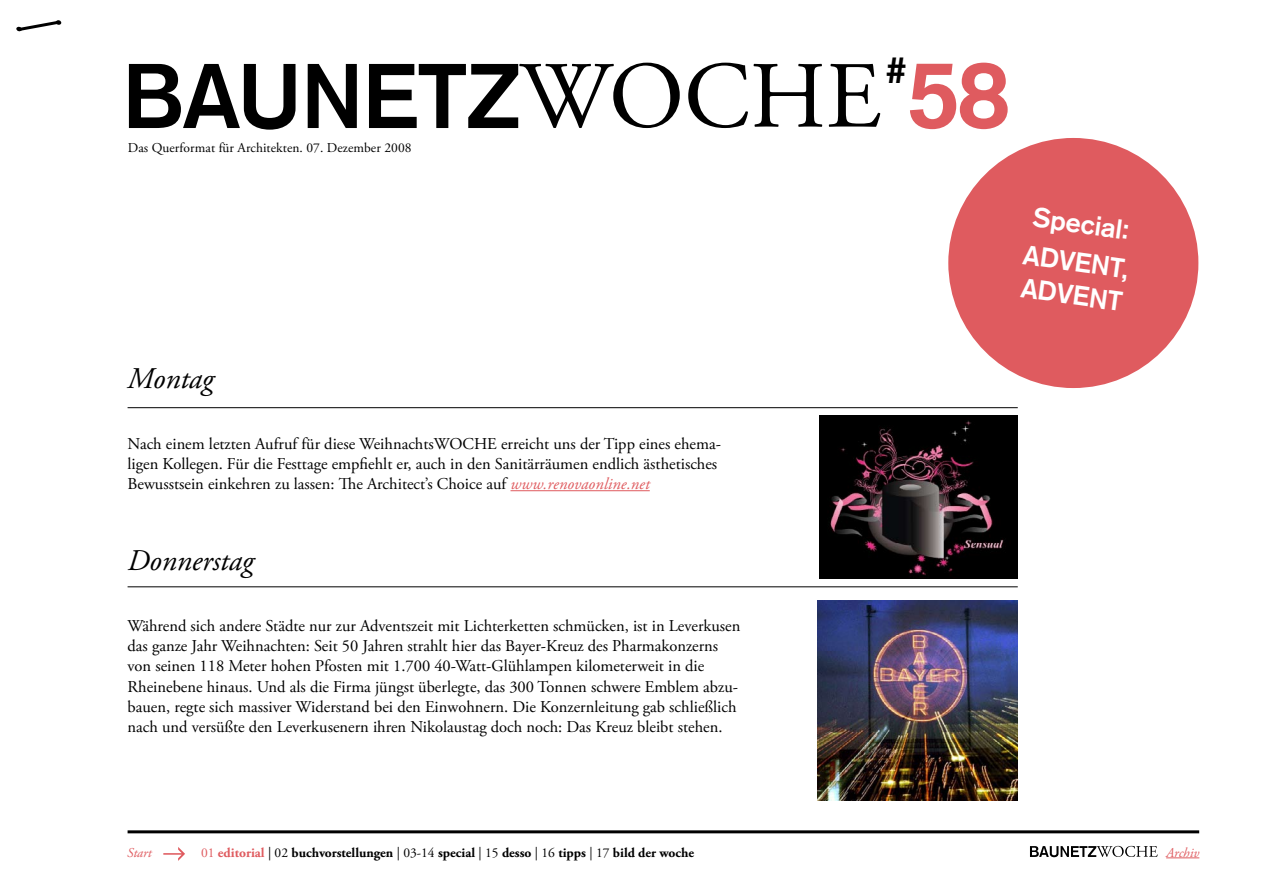
<style>
.page{position:relative;width:1263px;height:893px;background:#fff}
.page>*{position:absolute;margin:0;border:0;box-sizing:border-box;transform-origin:0 0}
.t1{font:700 90px "Akzidenz Grotesk";color:#000}
.t2{font:700 37.5px "Akzidenz Grotesk";color:#000}
.t3{font:italic 30px "Adobe Garamond Pro";color:#000}
.t4{font:700 27px/39px "Akzidenz Grotesk";color:#fff}
.t5{font:16.5px/20.2px "Adobe Garamond Pro";color:#000}
.t6{font:700 13.5px "Adobe Garamond Pro";color:#000}
.t7{font:13.5px "Adobe Garamond Pro";letter-spacing:.005em;color:#000}
.t8{font:italic 13.5px "Adobe Garamond Pro";color:#df5b5f}
.s1{font-family:"Adobe Garamond Pro";font-weight:400;font-size:94.5px}
.s2{font-size:94.5px;color:#df5b5f}
.s3{font-style:italic;color:#df5b5f}
.s4{font-weight:400;color:#df5b5f}
.s5{color:#df5b5f}
.s6{font-weight:400}
</style>
<div class="page">
<svg style="left:16px;top:20px;width:46px;height:12px"></svg>
<hr style="left:128px;top:830px;width:1071px;height:3px;background:#000">
<svg style="left:163px;top:847px;width:22px;height:14px"></svg>
<hr style="left:1166px;top:857px;width:33px;height:1px;background:#df5b5f">
<svg style="left:1030px;top:846px;width:128px;height:11px"></svg>
<div style="left:948px;top:138px;width:250px;height:250px;background:#df5b5f;border-radius:50%"></div>
<hr style="left:510px;top:490px;width:140px;height:1px;background:#df5b5f">
<hr style="left:128px;top:407px;width:890px;height:1px;background:#000">
<hr style="left:128px;top:586px;width:890px;height:1px;background:#000">
<img style="left:817px;top:601px;width:201px;height:200px">
<img style="left:819px;top:415px;width:199px;height:163px">
<h2 class="t2" style="left:886px;top:48px;width:22px">#</h2>
<h1 class="t1" style="left:123px;top:43px;width:888px">BAUNETZ<span class="s1">WOCHE</span> <span class="s2">58</span></h1>
<p class="t7" style="left:128px;top:140px;width:285px">Das Querformat für Architekten. 07. Dezember 2008</p>
<h3 class="t3" style="left:128px;top:360px;width:88px">Montag</h3>
<p class="t5" style="left:128px;top:434px;width:595px">Nach einem letzten Aufruf für diese WeihnachtsWOCHE erreicht uns der Tipp eines ehema&shy;ligen Kollegen. Für die Festtage empfiehlt er, auch in den Sanitärräumen endlich ästhetisches<br>Bewusstsein einkehren zu lassen: The Architect’s Choice auf <span class="s3">www.renovaonline.net</span></p>
<h3 class="t3" style="left:128px;top:543px;width:128px">Donnerstag</h3>
<p class="t5" style="left:128px;top:616px;width:614px">Während sich andere Städte nur zur Adventszeit mit Lichterketten schmücken, ist in Leverkusen das ganze Jahr Weihnachten: Seit 50 Jahren strahlt hier das Bayer-Kreuz des Pharmakonzerns von seinen 118 Meter hohen Pfosten mit 1.700 40-Watt-Glühlampen kilometerweit in die Rheinebene hinaus. Und als die Firma jüngst überlegte, das 300 Tonnen schwere Emblem abzu&shy;bauen, regte sich massiver Widerstand bei den Einwohnern. Die Konzernleitung gab schließlich nach und versüßte den Leverkusenern ihren Nikolaustag doch noch: Das Kreuz bleibt stehen.</p>
<h3 class="t4" style="left:1032px;top:196px;width:108px;rotate:8deg">Special:<br>ADVENT,</h3>
<h3 class="t4" style="left:1024px;top:268px;width:103px;rotate:8deg">ADVENT</h3>
<p class="t8" style="left:127px;top:845px;width:26px">Start</p>
<p class="t6" style="left:201px;top:845px;width:495px"><span class="s4">01</span> <span class="s5">editorial</span> <span class="s6">| 02</span> buchvorstellungen <span class="s6">| 03-14</span> special <span class="s6">| 15</span> desso <span class="s6">| 16</span> tipps <span class="s6">| 17</span> bild der woche</p>
<p class="t8" style="left:1166px;top:844px;width:35px">Archiv</p>
</div>
